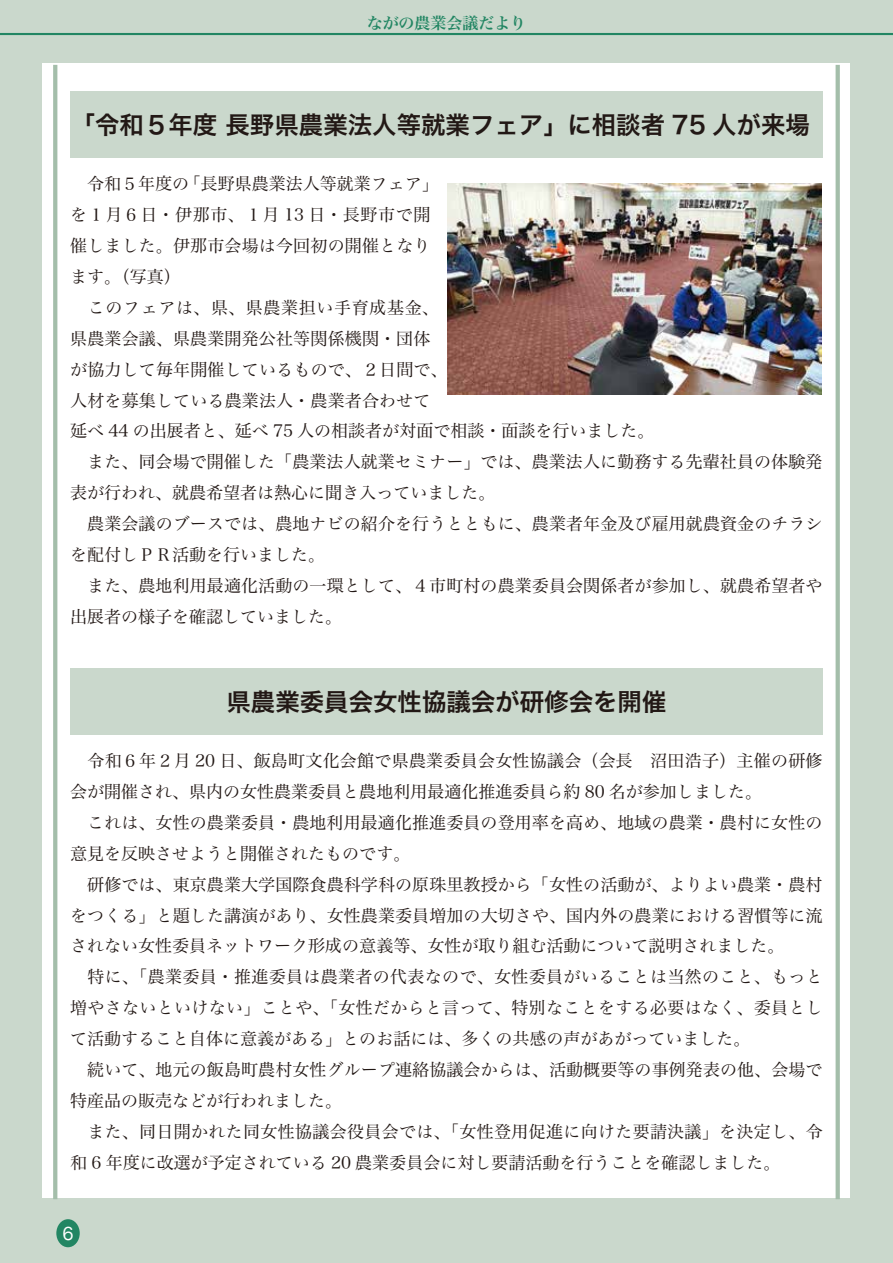
<style>
.page{position:relative;width:893px;height:1263px;background:#cad8cc}
.page>*{position:absolute;margin:0;border:0;box-sizing:border-box;transform-origin:0 0}
.t1{font:24.45px "Hira Kaku Pro N W6";color:#221815}
.t2{font:16.95px/30.9px "Hira Min Pro N W3";letter-spacing:.005em;color:#221815}
.t3{font:16.95px "Hira Maru Pro N W4";color:#fff}
.t4{font:15.9px "Hira Min Pro N W6";color:#228663}
</style>
<div class="page">
<div style="left:56px;top:1219px;width:24px;height:28px;background:#228663;border-radius:50%"></div>
<hr style="left:0;top:33px;width:893px;height:2px;background:#228663">
<div style="left:43px;top:64px;width:807px;height:1134px;background:#fff"></div>
<div style="left:70px;top:91px;width:753px;height:67px;background:#cad8cc"></div>
<div style="left:70px;top:668px;width:753px;height:67px;background:#cad8cc"></div>
<svg style="left:836px;top:65px;width:4px;height:1134px;background:#a7c0ad"></svg>
<svg style="left:53px;top:65px;width:4px;height:1134px;background:#a7c0ac"></svg>
<img style="left:447px;top:184px;width:375px;height:210px">
<p class="t4" style="left:367px;top:9px;width:161px">ながの農業会議だより</p>
<h1 class="t1" style="left:71px;top:103px;width:741px">「令和５年度 長野県農業法人等就業フェア」に相談者 75 人が来場</h1>
<p class="t2" style="left:70px;top:167px;width:754px">　令和５年度の「長野県農業法人等就業フェア」<br>を１月６日・伊那市、１月 13 日・長野市で開<br>催しました。伊那市会場は今回初の開催となり<br>ます。（写真）<br>　このフェアは、県、県農業担い手育成基金、<br>県農業会議、県農業開発公社等関係機関・団体<br>が協力して毎年開催しているもので、２日間で、<br>人材を募集している農業法人・農業者合わせて<br>延べ 44 の出展者と、延べ 75 人の相談者が対面で相談・面談を行いました。<br>　また、同会場で開催した「農業法人就業セミナー」では、農業法人に勤務する先輩社員の体験発表が行われ、就農希望者は熱心に聞き入っていました。<br>　農業会議のブースでは、農地ナビの紹介を行うとともに、農業者年金及び雇用就農資金のチラシを配付しＰＲ活動を行いました。<br>　また、農地利用最適化活動の一環として、４市町村の農業委員会関係者が参加し、就農希望者や出展者の様子を確認していました。</p>
<h1 class="t1" style="left:226px;top:680px;width:442px">県農業委員会女性協議会が研修会を開催</h1>
<p class="t2" style="left:70px;top:744px;width:754px">　令和６年２月 20 日、飯島町文化会館で県農業委員会女性協議会（会長　沼田浩子）主催の研修会が開催され、県内の女性農業委員と農地利用最適化推進委員ら約 80 名が参加しました。<br>　これは、女性の農業委員・農地利用最適化推進委員の登用率を高め、地域の農業・農村に女性の意見を反映させようと開催されたものです。<br>　研修では、東京農業大学国際食農科学科の原珠里教授から「女性の活動が、よりよい農業・農村をつくる」と題した講演があり、女性農業委員増加の大切さや、国内外の農業における習慣等に流されない女性委員ネットワーク形成の意義等、女性が取り組む活動について説明されました。<br>　特に、「農業委員・推進委員は農業者の代表なので、女性委員がいることは当然のこと、もっと増やさないといけない」ことや、「女性だからと言って、特別なことをする必要はなく、委員として活動すること自体に意義がある」とのお話には、多くの共感の声があがっていました。<br>　続いて、地元の飯島町農村女性グループ連絡協議会からは、活動概要等の事例発表の他、会場で特産品の販売などが行われました。<br>　また、同日開かれた同女性協議会役員会では、「女性登用促進に向けた要請決議」を決定し、令和 6 年度に改選が予定されている 20 農業委員会に対し要請活動を行うことを確認しました。</p>
<p class="t3" style="left:62px;top:1218px;width:13px">6</p>
</div>
